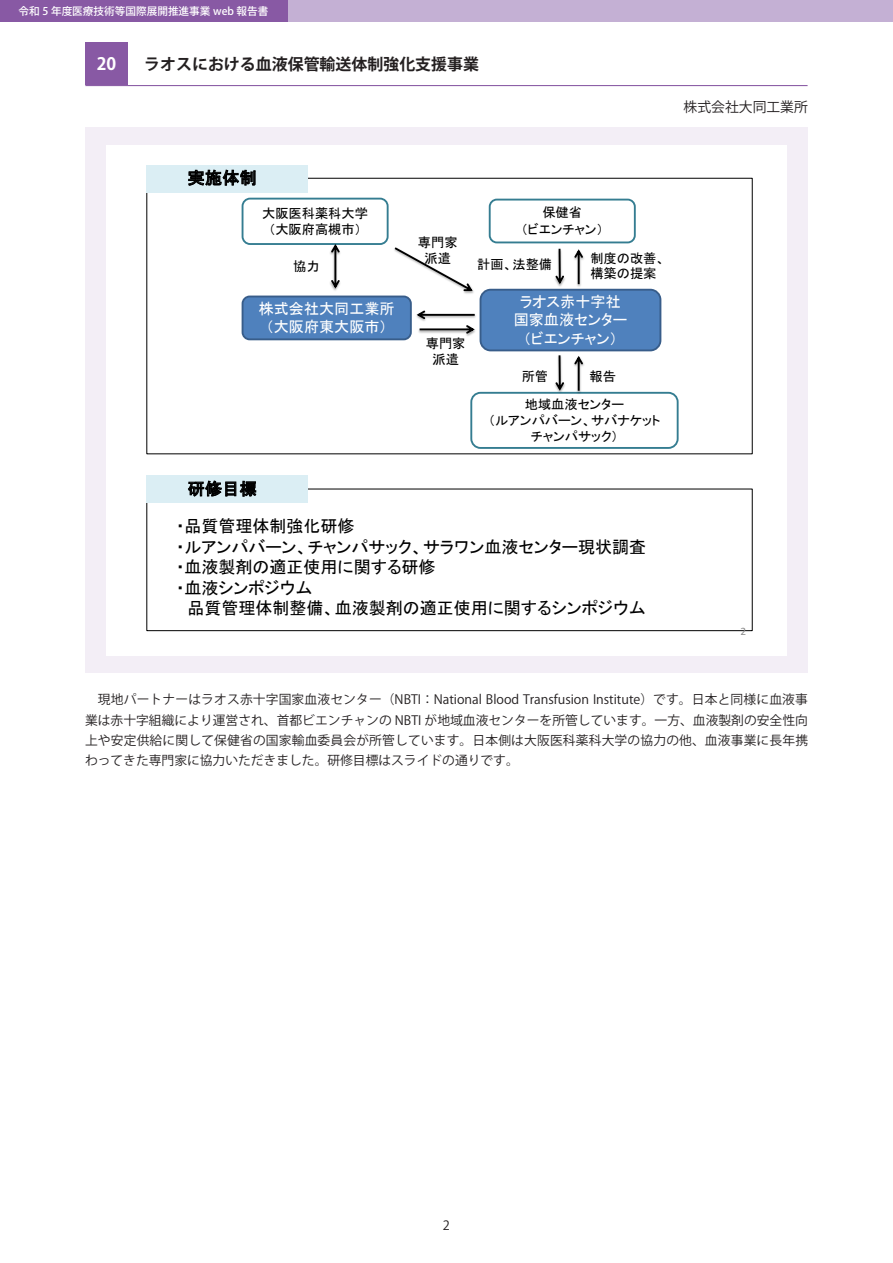
<style>
.page{position:relative;width:893px;height:1263px;background:#fff}
.page>*{position:absolute;margin:0;border:0;box-sizing:border-box;transform-origin:0 0}
.t1{font:16.95px/20.5px "MS P Gothic";color:#000}
.t2{font:700 16.95px "Koz Go Pr 6 N";color:#fff}
.t3{font:16.65px "MS P Gothic";letter-spacing:.02em;color:#000}
.t4{font:700 15.9px "Koz Go Pr 6 N";color:#231f20}
.t5{font:15.15px/17.9px "MS P Gothic";color:#fff;text-align:center}
.t6{font:13.8px "Koz Go Pr 6 N";color:#231f20}
.t7{font:13.2px/16px "MS P Gothic";color:#000;text-align:center}
.t8{font:12.75px/20.2px "Koz Go Pr 6 N";color:#231f20;text-align:justify}
.t9{font:11.4px "Calibri";color:#898989}
.t10{font:500 10.65px "Koz Go Pr 6 N";color:#fff}
</style>
<div class="page">
<div style="left:0;top:0;width:893px;height:21px;background:#c4b0d4"></div>
<div style="left:86px;top:128px;width:722px;height:545px;background:#f3eef6"></div>
<div style="left:0;top:0;width:287px;height:21px;background:#8859a4"></div>
<hr style="left:85px;top:85px;width:723px;height:1px;background:#8859a4">
<div style="left:85px;top:43px;width:43px;height:42px;background:#8859a4"></div>
<div style="left:107px;top:145px;width:680px;height:510px;background:#fff"></div>
<div style="left:147px;top:164px;width:161px;height:28px;background:#dbeef4"></div>
<div style="left:146px;top:489px;width:607px;height:142px;border:1px solid #000"></div>
<div style="left:147px;top:475px;width:161px;height:28px;background:#dbeef4"></div>
<div style="left:243px;top:296px;width:168px;height:43px;background:#4f81bd;border-radius:7px"></div>
<div style="left:242px;top:296px;width:170px;height:44px;border:2px solid #385d8a;border-radius:7px"></div>
<div style="left:480px;top:290px;width:180px;height:60px;background:#4f81bd;border-radius:10px"></div>
<div style="left:480px;top:289px;width:181px;height:62px;border:2px solid #385d8a;border-radius:10px"></div>
<img style="left:391px;top:248px;width:93px;height:56px">
<svg style="left:395px;top:247px;width:78px;height:44px"></svg>
<img style="left:409px;top:305px;width:67px;height:23px">
<svg style="left:417px;top:310px;width:58px;height:9px"></svg>
<div style="left:242px;top:198px;width:147px;height:47px;border:2px solid #357d91;border-radius:8px"></div>
<img style="left:324px;top:242px;width:23px;height:57px">
<svg style="left:331px;top:244px;width:9px;height:44px"></svg>
<div style="left:470px;top:392px;width:209px;height:57px;border:2px solid #357d91;border-radius:9px"></div>
<img style="left:416px;top:319px;width:67px;height:23px">
<svg style="left:420px;top:325px;width:55px;height:9px"></svg>
<img style="left:548px;top:383px;width:19px;height:12px">
<svg style="left:555px;top:355px;width:9px;height:36px"></svg>
<img style="left:567px;top:348px;width:23px;height:47px">
<svg style="left:574px;top:356px;width:9px;height:35px"></svg>
<div style="left:489px;top:199px;width:147px;height:44px;border:2px solid #357d91;border-radius:7px"></div>
<img style="left:548px;top:248px;width:23px;height:44px">
<svg style="left:555px;top:249px;width:9px;height:35px"></svg>
<img style="left:567px;top:240px;width:23px;height:49px">
<svg style="left:574px;top:249px;width:9px;height:35px"></svg>
<p class="t10" style="left:19px;top:5px;width:251px">令和 5 年度医療技術等国際展開推進事業 web 報告書</p>
<h1 class="t2" style="left:97px;top:54px;width:21px">20</h1>
<p class="t4" style="left:144px;top:56px;width:336px">ラオスにおける血液保管輸送体制強化支援事業</p>
<p class="t6" style="left:684px;top:99px;width:126px">株式会社大同工業所</p>
<h2 class="t3" style="left:188px;top:169px;width:71px">実施体制</h2>
<p class="t7" style="left:262px;top:205px;width:107px">大阪医科薬科大学（大阪府高槻市）</p>
<p class="t7" style="left:293px;top:258px;width:28px">協力</p>
<p class="t7" style="left:418px;top:234px;width:41px">専門家派遣</p>
<p class="t7" style="left:521px;top:205px;width:84px">保健省<br>（ビエンチャン）</p>
<p class="t7" style="left:477px;top:256px;width:76px">計画、法整備</p>
<p class="t7" style="left:590px;top:250px;width:76px;line-height:15.1px;text-align:left">制度の改善、構築の提案</p>
<p class="t5" style="left:259px;top:300px;width:138px">株式会社大同工業所（大阪府東大阪市）</p>
<p class="t5" style="left:514px;top:293px;width:115px">ラオス赤十字社国家血液センター</p>
<p class="t7" style="left:426px;top:335px;width:41px">専門家</p>
<p class="t5" style="left:523px;top:329px;width:96px">（ビエンチャン）</p>
<p class="t7" style="left:432px;top:351px;width:28px">派遣</p>
<p class="t7" style="left:522px;top:368px;width:28px">所管</p>
<p class="t7" style="left:589px;top:368px;width:28px">報告</p>
<p class="t7" style="left:488px;top:396px;width:174px">地域血液センター<br>（ルアンパバーン、サバナケットチャンパサック）</p>
<h2 class="t3" style="left:188px;top:480px;width:71px">研修目標</h2>
<h1 class="t1" style="left:176px;top:516px;width:472px">・品質管理体制強化研修<br>・ルアンパバーン、チャンパサック、サラワン血液センター現状調査・血液製剤の適正使用に関する研修<br>・血液シンポジウム</h1>
<h1 class="t1" style="left:187px;top:598px;width:460px">品質管理体制整備、血液製剤の適正使用に関するシンポジウム</h1>
<p class="t9" style="left:740px;top:623px;width:7px">2</p>
<p class="t8" style="left:85px;top:690px;width:725px">　現地パートナーはラオス赤十字国家血液センター（NBTI：National Blood Transfusion Institute）です。日本と同様に血液事業は赤十字組織により運営され、首都ビエンチャンの NBTI が地域血液センターを所管しています。一方、血液製剤の安全性向上や安定供給に関して保健省の国家輸血委員会が所管しています。日本側は大阪医科薬科大学の協力の他、血液事業に長年携わってきた専門家に協力いただきました。研修目標はスライドの通りです。</p>
<p class="t8" style="left:443px;top:1215px;width:9px">2</p>
</div>
